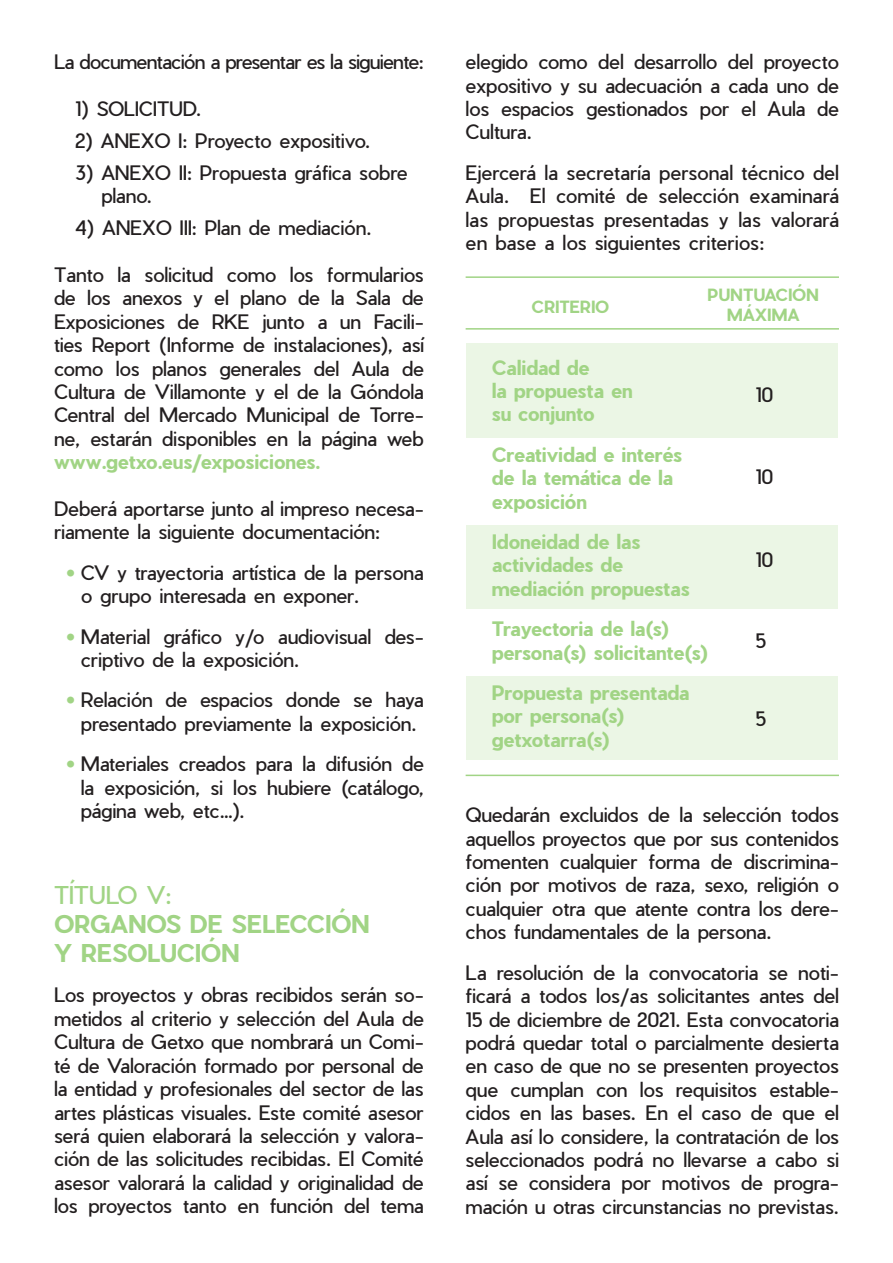
<style>
.page{position:relative;width:893px;height:1263px;background:#fff}
.page>*{position:absolute;margin:0;border:0;box-sizing:border-box;transform-origin:0 0}
.t1{font:700 24px/28.8px "Pier Sans";letter-spacing:-.01em;color:#a1d485}
.t2{font:19.5px/23.4px "Pier Sans";letter-spacing:-.01em;color:#231f20;text-align:justify}
.t3{font:700 19.5px/23.4px "Pier Sans";color:#a1d485}
.t4{font:19.5px "Pier Sans";letter-spacing:-.04em;color:#231f20}
.t5{font:700 16.5px/19.8px "Pier Sans";color:#a1d485;text-align:center}
.s1{font-weight:700;color:#a1d485}
.s2{font-family:"Helvetica Neue";color:#a1d485}
.s3{font-weight:400}
</style>
<div class="page">
<hr style="left:466px;top:775px;width:373px;height:1px;background:#a1d485">
<div style="left:466px;top:344px;width:372px;height:94px;background:#ebf6e5"></div>
<div style="left:466px;top:525px;width:372px;height:84px;background:#ebf6e5"></div>
<div style="left:466px;top:676px;width:372px;height:83px;background:#ebf6e5"></div>
<hr style="left:466px;top:276px;width:373px;height:2px;background:#a1d485">
<hr style="left:466px;top:328px;width:373px;height:2px;background:#a1d485">
<p class="t4" style="left:54px;top:49px;width:371px">La documentación a presentar es la siguiente:</p>
<p class="t2" style="left:75px;top:97px;width:128px">1) SOLICITUD.</p>
<p class="t2" style="left:75px;top:129px;width:297px">2) ANEXO I: Proyecto expositivo.</p>
<p class="t2" style="left:101px;top:161px;width:308px;text-indent:-26px">3) ANEXO II: Propuesta gráfica sobre plano.</p>
<p class="t2" style="left:75px;top:216px;width:298px">4) ANEXO III: Plan de mediación.</p>
<p class="t2" style="left:54px;top:263px;width:371px">Tanto la solicitud como los formularios de los anexos y el plano de la Sala de Exposiciones de RKE junto a un Facili&shy;ties Report (Informe de instalaciones), así como los planos generales del Aula de Cultura de Villamonte y el de la Góndola Central del Mercado Municipal de Torre&shy;ne, estarán disponibles en la página web <span class="s1">www.getxo.eus/exposiciones.</span></p>
<p class="t2" style="left:54px;top:497px;width:371px">Deberá aportarse junto al impreso necesa&shy;riamente la siguiente documentación:</p>
<p class="t2" style="left:81px;top:561px;width:344px;text-indent:-15px"><span class="s2">•</span> CV y trayectoria artística de la persona o grupo interesada en exponer.</p>
<p class="t2" style="left:81px;top:625px;width:344px;text-indent:-15px"><span class="s2">•</span> Material gráfico y/o audiovisual des&shy;criptivo de la exposición.</p>
<p class="t2" style="left:66px;top:688px;width:360px;text-align:center"><span class="s2">•</span> Relación de espacios donde se haya presentado previamente la exposición.</p>
<p class="t2" style="left:81px;top:752px;width:344px;text-indent:-15px"><span class="s2">•</span> Materiales creados para la difusión de la exposición, si los hubiere (catálogo, página web, etc…).</p>
<p class="t1" style="left:54px;top:881px;width:317px"><span class="s3">TÍTULO V:<br></span>ORGANOS DE SELECCIÓN<br>Y RESOLUCIÓN</p>
<p class="t2" style="left:54px;top:983px;width:371px">Los proyectos y obras recibidos serán so&shy;metidos al criterio y selección del Aula de Cultura de Getxo que nombrará un Comi&shy;té de Valoración formado por personal de la entidad y profesionales del sector de las artes plásticas visuales. Este comité asesor será quien elaborará la selección y valora&shy;ción de las solicitudes recibidas. El Comité asesor valorará la calidad y originalidad de los proyectos tanto en función del tema</p>
<p class="t2" style="left:466px;top:50px;width:375px">elegido como del desarrollo del proyecto expositivo y su adecuación a cada uno de los espacios gestionados por el Aula de Cultura.</p>
<p class="t2" style="left:466px;top:161px;width:375px">Ejercerá la secretaría personal técnico del Aula. El comité de selección examinará las propuestas presentadas y las valorará en base a los siguientes criterios:</p>
<p class="t5" style="left:531px;top:297px;width:79px">CRITERIO</p>
<p class="t5" style="left:708px;top:285px;width:113px">PUNTUACIÓN<br>MÁXIMA</p>
<p class="t3" style="left:492px;top:356px;width:142px">Calidad de<br>la propuesta en su conjunto</p>
<p class="t3" style="left:492px;top:443px;width:192px">Creatividad e interés de la temática de la exposición</p>
<p class="t3" style="left:492px;top:530px;width:200px">Idoneidad de las actividades de mediación propuestas</p>
<p class="t3" style="left:492px;top:617px;width:218px">Trayectoria de la(s) persona(s) solicitante(s)</p>
<p class="t3" style="left:492px;top:681px;width:199px">Propuesta presentada por persona(s) getxotarra(s)</p>
<p class="t2" style="left:755px;top:383px;width:19px">10</p>
<p class="t2" style="left:755px;top:466px;width:19px">10</p>
<p class="t2" style="left:755px;top:548px;width:19px">10</p>
<p class="t2" style="left:755px;top:629px;width:12px">5</p>
<p class="t2" style="left:755px;top:707px;width:12px">5</p>
<p class="t2" style="left:466px;top:803px;width:375px">Quedarán excluidos de la selección todos aquellos proyectos que por sus contenidos fomenten cualquier forma de discrimina&shy;ción por motivos de raza, sexo, religión o cualquier otra que atente contra los dere&shy;chos fundamentales de la persona.</p>
<p class="t2" style="left:466px;top:961px;width:375px">La resolución de la convocatoria se noti&shy;ficará a todos los/as solicitantes antes del 15 de diciembre de 2021. Esta convocatoria podrá quedar total o parcialmente desierta en caso de que no se presenten proyectos que cumplan con los requisitos estable&shy;cidos en las bases. En el caso de que el Aula así lo considere, la contratación de los seleccionados podrá no llevarse a cabo si así se considera por motivos de progra&shy;mación u otras circunstancias no previstas.</p>
</div>
